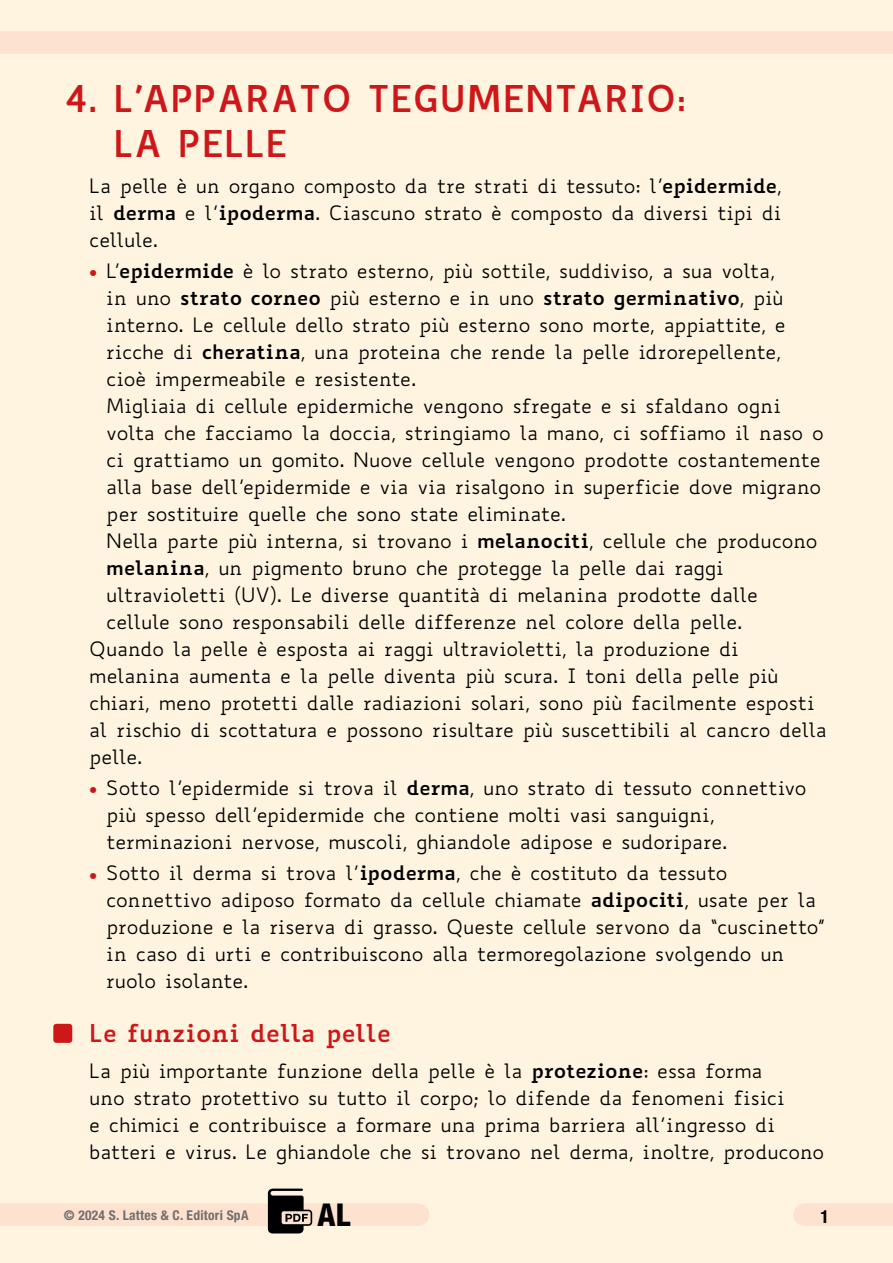
<style>
.page{position:relative;width:893px;height:1263px;background:#fff4e0}
.page>*{position:absolute;margin:0;border:0;box-sizing:border-box;transform-origin:0 0}
.t1{font:700 36px/45px "Biancoenero";color:#cd1719}
.t2{font:800 condensed 31.5px "Helvetica Neue LT Std";color:#000}
.t3{font:700 24px "Biancoenero";color:#cd1719}
.t4{font:19.5px/27px "Biancoenero";letter-spacing:-.02em;color:#000}
.t5{font:700 19.5px "Biancoenero";letter-spacing:-.01em;color:#000}
.t6{font:700 condensed 18px "Helvetica Neue LT Std";color:#000}
.t7{font:700 condensed 13.5px "Helvetica Neue LT Std";letter-spacing:.02em;color:#706f6f}
.s1{font-weight:700}
.s2{font-family:"K2 D";font-size:24px;color:#cd1719}
.s3{font-weight:400}
</style>
<div class="page">
<div style="left:0;top:1203px;width:418px;height:23px;background:#fde2cf"></div>
<div style="left:0;top:31px;width:893px;height:23px;background:#fde2cf"></div>
<div style="left:55px;top:1025px;width:16px;height:16px;background:#cd1719;border-radius:2px"></div>
<div style="left:53px;top:1024px;width:19px;height:19px;border:3px solid #cd1719;border-radius:2px"></div>
<div style="left:804px;top:1203px;width:89px;height:23px;background:#fde2cf"></div>
<svg style="left:268px;top:1188px;width:44px;height:45px"></svg>
<h1 class="t1" style="left:113px;top:72px;width:575px;text-indent:-49px">4. L’APPARATO TEGUMENTARIO:<br>LA PELLE</h1>
<p class="t4" style="left:89px;top:172px;width:694px;text-align:justify">La pelle è un organo composto da tre strati di tessuto: l’<span class="s1">epidermide</span>, il <span class="s1">derma</span> e l’<span class="s1">ipoderma</span>. Ciascuno strato è composto da diversi tipi di cellule.</p>
<p class="t4" style="left:89px;top:257px;width:687px"><span class="s2">•</span> L’<span class="s1">epidermide</span> è lo strato esterno, più sottile, suddiviso, a sua volta,</p>
<p class="t5" style="left:106px;top:281px;width:678px"><span class="s3">in uno</span> strato corneo <span class="s3">più esterno e in uno</span> strato germinativo<span class="s3">, più</span></p>
<p class="t4" style="left:106px;top:311px;width:681px">interno. Le cellule dello strato più esterno sono morte, appiattite, e</p>
<p class="t4" style="left:106px;top:338px;width:676px">ricche di <span class="s1">cheratina</span>, una proteina che rende la pelle idrorepellente,</p>
<p class="t4" style="left:106px;top:365px;width:311px">cioè impermeabile e resistente.</p>
<p class="t4" style="left:106px;top:392px;width:676px">Migliaia di cellule epidermiche vengono sfregate e si sfaldano ogni</p>
<p class="t4" style="left:106px;top:419px;width:719px">volta che facciamo la doccia, stringiamo la mano, ci soffiamo il naso o</p>
<p class="t4" style="left:106px;top:446px;width:716px">ci grattiamo un gomito. Nuove cellule vengono prodotte costantemente</p>
<p class="t4" style="left:106px;top:473px;width:716px">alla base dell’epidermide e via via risalgono in superficie dove migrano</p>
<p class="t4" style="left:106px;top:500px;width:461px">per sostituire quelle che sono state eliminate.</p>
<p class="t4" style="left:106px;top:527px;width:713px">Nella parte più interna, si trovano i <span class="s1">melanociti</span>, cellule che producono</p>
<p class="t4" style="left:106px;top:554px;width:619px"><span class="s1">melanina</span>, un pigmento bruno che protegge la pelle dai raggi</p>
<p class="t4" style="left:106px;top:581px;width:653px">ultravioletti (UV). Le diverse quantità di melanina prodotte dalle</p>
<p class="t4" style="left:106px;top:608px;width:637px">cellule sono responsabili delle differenze nel colore della pelle.</p>
<p class="t4" style="left:89px;top:635px;width:651px">Quando la pelle è esposta ai raggi ultravioletti, la produzione di</p>
<p class="t4" style="left:89px;top:662px;width:691px">melanina aumenta e la pelle diventa più scura. I toni della pelle più</p>
<p class="t4" style="left:89px;top:689px;width:727px">chiari, meno protetti dalle radiazioni solari, sono più facilmente esposti</p>
<p class="t4" style="left:89px;top:716px;width:739px">al rischio di scottatura e possono risultare più suscettibili al cancro della</p>
<p class="t4" style="left:89px;top:743px;width:54px">pelle.</p>
<p class="t4" style="left:106px;top:774px;width:702px;text-indent:-17px"><span class="s2">•</span> Sotto l’epidermide si trova il <span class="s1">derma</span>, uno strato di tessuto connettivo più spesso dell’epidermide che contiene molti vasi sanguigni, terminazioni nervose, muscoli, ghiandole adipose e sudoripare.</p>
<p class="t4" style="left:106px;top:859px;width:721px;text-indent:-17px"><span class="s2">•</span> Sotto il derma si trova l’<span class="s1">ipoderma</span>, che è costituto da tessuto connettivo adiposo formato da cellule chiamate <span class="s1">adipociti</span>, usate per la produzione e la riserva di grasso. Queste cellule servono da “cuscinetto” in caso di urti e contribuiscono alla termoregolazione svolgendo un ruolo isolante.</p>
<p class="t3" style="left:89px;top:1012px;width:303px">Le funzioni della pelle</p>
<p class="t4" style="left:89px;top:1057px;width:737px">La più importante funzione della pelle è la <span class="s1">protezione</span>: essa forma<br>uno strato protettivo su tutto il corpo; lo difende da fenomeni fisici<br>e chimici e contribuisce a formare una prima barriera all’ingresso di batteri e virus. Le ghiandole che si trovano nel derma, inoltre, producono</p>
<p class="t7" style="left:64px;top:1206px;width:186px">© 2024 S. Lattes &amp; C. Editori SpA</p>
<h2 class="t2" style="left:318px;top:1195px;width:34px">AL</h2>
<p class="t6" style="left:820px;top:1206px;width:10px">1</p>
</div>
